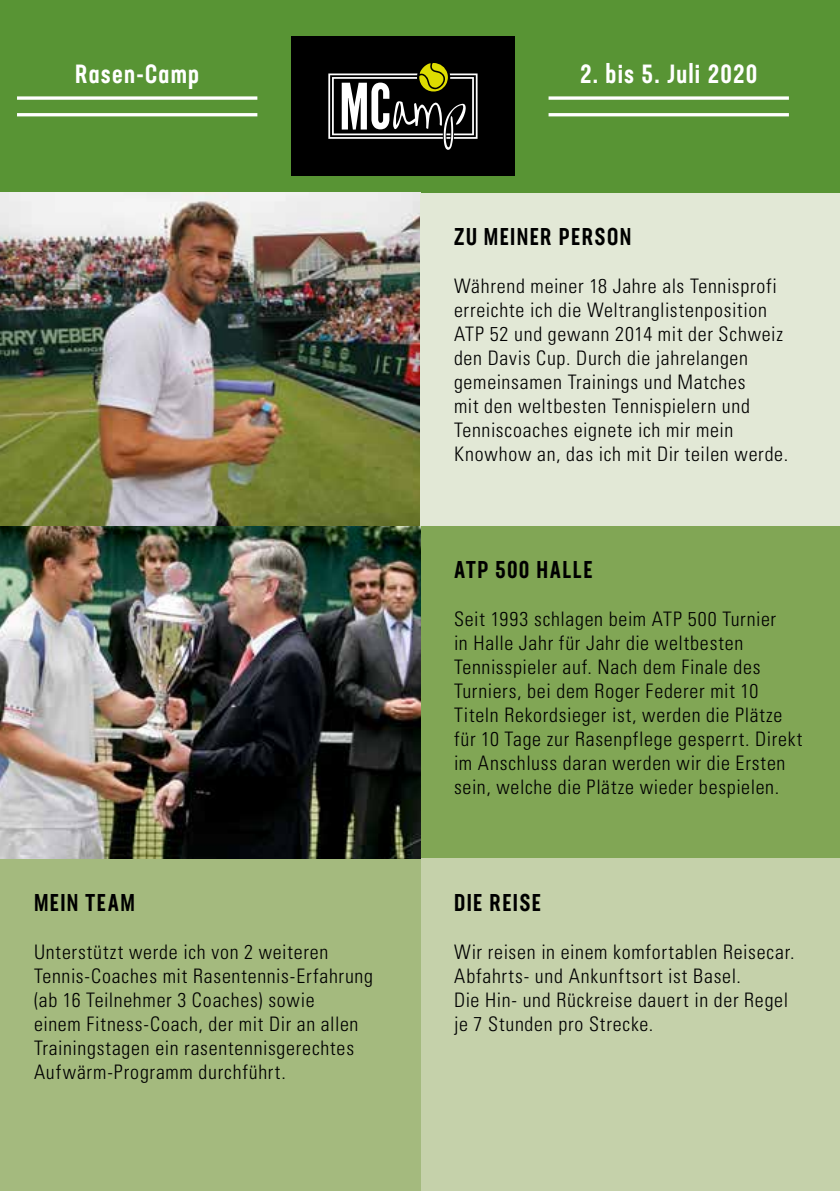
<style>
.page{position:relative;width:840px;height:1191px;background:#fff}
.page>*{position:absolute;margin:0;border:0;box-sizing:border-box;transform-origin:0 0}
.t1{font:500 26px "Neusa Next Std Compact";letter-spacing:.05em;color:#fff}
.t2{font:500 24px "Neusa Next Std Compact";letter-spacing:.06em;color:#000}
.t3{font:300 condensed 20px/24px "Univers LT Std";letter-spacing:.035em;color:#000}
</style>
<div class="page">
<div style="left:0;top:0;width:839px;height:193px;background:#589434"></div>
<div style="left:420px;top:525px;width:419px;height:333px;background:#81a655"></div>
<div style="left:420px;top:858px;width:419px;height:333px;background:#c5d1aa"></div>
<hr style="left:839px;top:858px;width:1px;height:333px;background:#e2e8d6">
<div style="left:0;top:858px;width:420px;height:333px;background:#a4ba7e"></div>
<img style="left:0;top:525px;width:420px;height:333px">
<img style="left:0;top:193px;width:420px;height:332px">
<div style="left:420px;top:193px;width:419px;height:332px;background:#e2e8d6"></div>
<svg style="left:17px;top:96px;width:240px;height:4px"></svg>
<hr style="left:17px;top:113px;width:240px;height:3px;background:#fff">
<svg style="left:548px;top:96px;width:240px;height:4px"></svg>
<hr style="left:548px;top:113px;width:240px;height:3px;background:#fff">
<div style="left:291px;top:36px;width:223px;height:140px;background:#000"></div>
<svg style="left:328px;top:63px;width:149px;height:87px"></svg>
<h1 class="t1" style="left:75px;top:57px;width:125px">Rasen-Camp</h1>
<h1 class="t1" style="left:580px;top:57px;width:178px">2. bis 5. Juli 2020</h1>
<p class="t2" style="left:454px;top:222px;width:178px">ZU MEINER PERSON</p>
<p class="t3" style="left:454px;top:274px;width:335px">Während meiner 18 Jahre als Tennisprofi erreichte ich die Weltranglistenposition ATP 52 und gewann 2014 mit der Schweiz den Davis Cup. Durch die jahrelangen gemeinsamen Trainings und Matches<br>mit den weltbesten Tennispielern und Tenniscoaches eignete ich mir mein Knowhow an, das ich mit Dir teilen werde.</p>
<p class="t2" style="left:34px;top:887px;width:102px">MEIN TEAM</p>
<p class="t3" style="left:34px;top:939px;width:340px">Unterstützt werde ich von 2 weiteren Tennis-Coaches mit Rasentennis-Erfahrung (ab 16 Teilnehmer 3 Coaches) sowie<br>einem Fitness-Coach, der mit Dir an allen Trainingstagen ein rasentennisgerechtes Aufwärm-Programm durchführt.</p>
<p class="t2" style="left:454px;top:554px;width:140px">ATP 500 HALLE</p>
<p class="t3" style="left:454px;top:607px;width:350px">Seit 1993 schlagen beim ATP 500 Turnier<br>in Halle Jahr für Jahr die weltbesten Tennisspieler auf. Nach dem Finale des Turniers, bei dem Roger Federer mit 10<br>Titeln Rekordsieger ist, werden die Plätze für 10 Tage zur Rasenpflege gesperrt. Direkt im Anschluss daran werden wir die Ersten sein, welche die Plätze wieder bespielen.</p>
<p class="t2" style="left:454px;top:887px;width:88px">DIE REISE</p>
<p class="t3" style="left:454px;top:939px;width:342px">Wir reisen in einem komfortablen Reisecar.<br>Abfahrts- und Ankunftsort ist Basel.<br>Die Hin- und Rückreise dauert in der Regel je 7 Stunden pro Strecke.</p>
</div>
